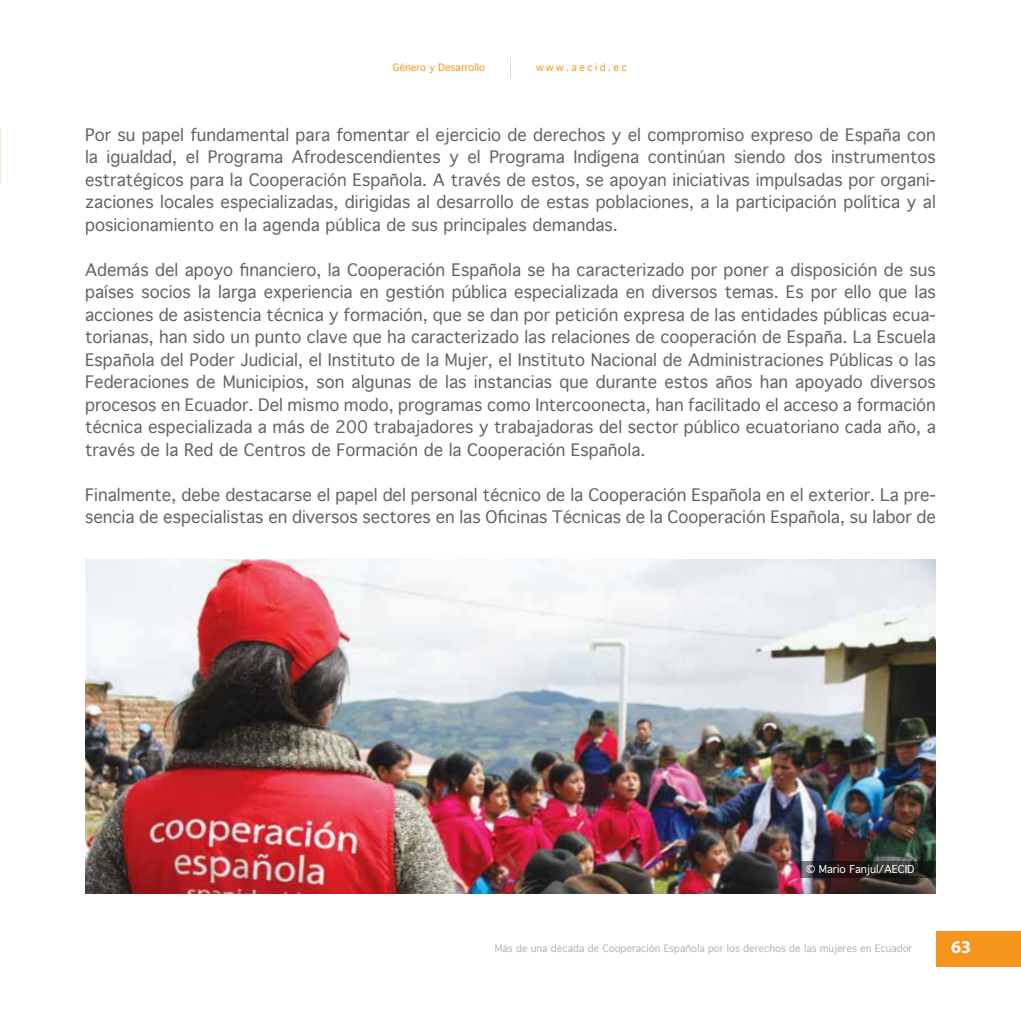
<style>
.page{position:relative;width:1021px;height:1021px;background:#fff}
.page>*{position:absolute;margin:0;border:0;box-sizing:border-box;transform-origin:0 0}
.t1{font:700 18px "Myriad Pro";color:#fff}
.t2{font:16.5px/22.5px "Geneva";color:#636466;text-align:justify}
.t3{font:10.5px "Geneva";color:#fff}
.t4{font:9.75px "Geneva";color:#b1b4b6}
.t5{font:9.75px "Geneva";color:#f7941e}
.t6{font:9.75px "Geneva";letter-spacing:.25em;color:#f7941e}
</style>
<div class="page">
<div style="left:935px;top:930px;width:85px;height:36px;background:#f7941e"></div>
<svg style="left:510px;top:57px;width:1px;height:21px"></svg>
<img style="left:85px;top:559px;width:850px;height:334px">
<svg style="left:800px;top:861px;width:135px;height:16px;background:#292525"></svg>
<p class="t5" style="left:393px;top:62px;width:93px">Género y Desarrollo</p>
<p class="t6" style="left:536px;top:62px;width:92px">www.aecid.ec</p>
<p class="t2" style="left:85px;top:124px;width:852px">Por su papel fundamental para fomentar el ejercicio de derechos y el compromiso expreso de España con la igualdad, el Programa Afrodescendientes y el Programa Indígena continúan siendo dos instrumentos estratégicos para la Cooperación Española. A través de estos, se apoyan iniciativas impulsadas por organi&shy;zaciones locales especializadas, dirigidas al desarrollo de estas poblaciones, a la participación política y al posicionamiento en la agenda pública de sus principales demandas.</p>
<p class="t2" style="left:85px;top:259px;width:852px">Además del apoyo financiero, la Cooperación Española se ha caracterizado por poner a disposición de sus países socios la larga experiencia en gestión pública especializada en diversos temas. Es por ello que las acciones de asistencia técnica y formación, que se dan por petición expresa de las entidades públicas ecua&shy;torianas, han sido un punto clave que ha caracterizado las relaciones de cooperación de España. La Escuela Española del Poder Judicial, el Instituto de la Mujer, el Instituto Nacional de Administraciones Públicas o las Federaciones de Municipios, son algunas de las instancias que durante estos años han apoyado diversos procesos en Ecuador. Del mismo modo, programas como Intercoonecta, han facilitado el acceso a formación técnica especializada a más de 200 trabajadores y trabajadoras del sector público ecuatoriano cada año, a través de la Red de Centros de Formación de la Cooperación Española.</p>
<p class="t2" style="left:85px;top:484px;width:852px">Finalmente, debe destacarse el papel del personal técnico de la Cooperación Española en el exterior. La pre&shy;sencia de especialistas en diversos sectores en las Oficinas Técnicas de la Cooperación Española, su labor de</p>
<p class="t3" style="left:806px;top:863px;width:110px">© Mario Fanjul/AECID</p>
<p class="t4" style="left:495px;top:942px;width:419px">Más de una década de Cooperación Española por los derechos de las mujeres en Ecuador</p>
<p class="t1" style="left:951px;top:935px;width:21px">63</p>
</div>
